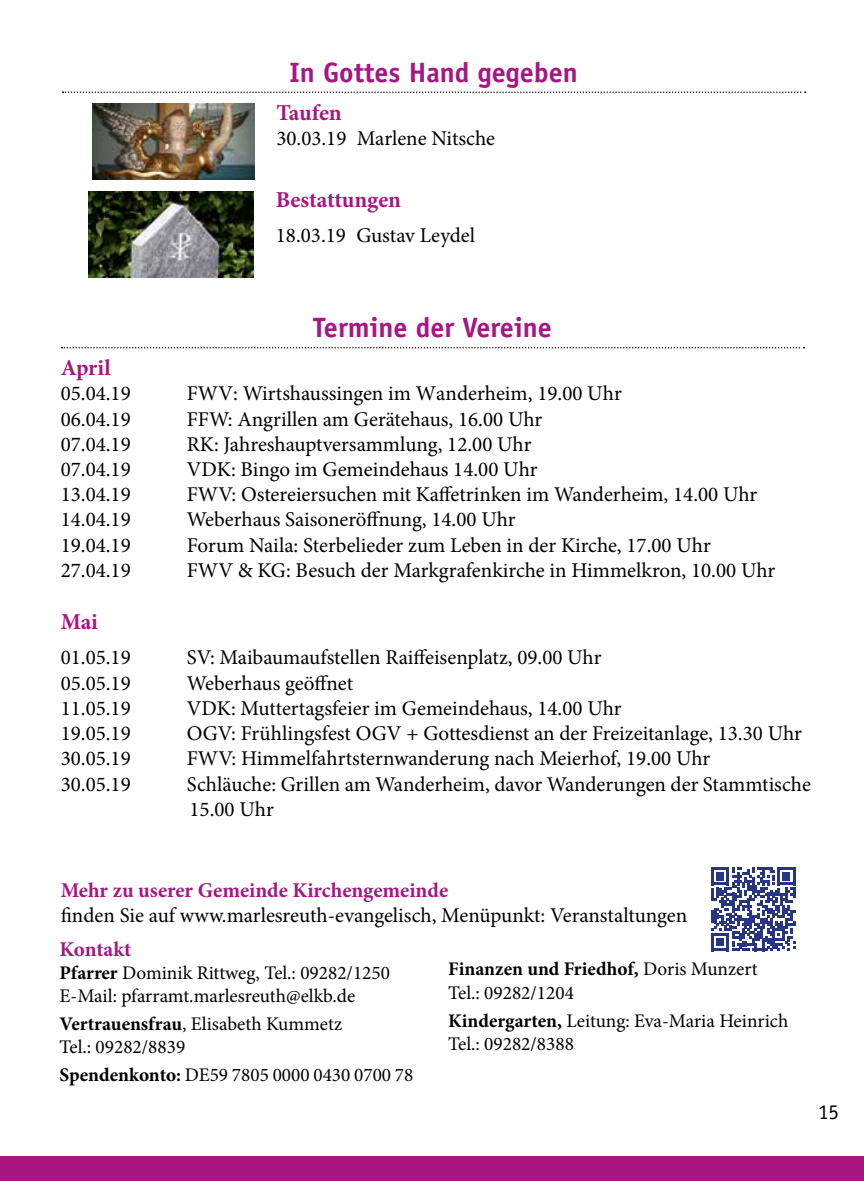
<style>
.page{position:relative;width:864px;height:1181px;background:#fff}
.page>*{position:absolute;margin:0;border:0;box-sizing:border-box;transform-origin:0 0}
.t1{font:700 28px "Officina Sans";color:#a71681}
.t2{font:700 22.75px "Minion Pro";letter-spacing:-.005em;color:#a71681}
.t3{font:21px/25.2px "Minion Pro";color:#000}
.t4{font:700 21px "Minion Pro";color:#a71681}
.t5{font:21px "Officina Sans";color:#000}
.t6{font:19.25px/23.1px "Minion Pro";color:#000}
.s1{font-weight:700}
</style>
<div class="page">
<div style="left:0;top:1156px;width:863px;height:25px;background:#a71681"></div>
<img style="left:89px;top:192px;width:164px;height:85px">
<svg style="left:63px;top:91px;width:742px;height:2px"></svg>
<img style="left:93px;top:103px;width:162px;height:77px">
<svg style="left:61px;top:347px;width:743px;height:1px"></svg>
<svg style="left:711px;top:867px;width:84px;height:84px"></svg>
<h1 class="t1" style="left:289px;top:55px;width:290px">In Gottes Hand gegeben</h1>
<p class="t2" style="left:276px;top:96px;width:67px">Taufen</p>
<p class="t3" style="left:276px;top:126px;width:220px">30.03.19 Marlene Nitsche</p>
<p class="t2" style="left:276px;top:184px;width:127px">Bestattungen</p>
<p class="t3" style="left:276px;top:223px;width:201px">18.03.19 Gustav Leydel</p>
<h1 class="t1" style="left:313px;top:310px;width:240px">Termine der Vereine</h1>
<p class="t2" style="left:61px;top:352px;width:52px">April</p>
<p class="t3" style="left:61px;top:381px;width:72px">05.04.19</p>
<p class="t3" style="left:187px;top:381px;width:436px">FWV: Wirtshaussingen im Wanderheim, 19.00 Uhr</p>
<p class="t3" style="left:61px;top:406px;width:72px">06.04.19</p>
<p class="t3" style="left:187px;top:406px;width:357px">FFW: Angrillen am Gerätehaus, 16.00 Uhr</p>
<p class="t3" style="left:61px;top:431px;width:72px">07.04.19</p>
<p class="t3" style="left:187px;top:431px;width:346px">RK: Jahreshauptversammlung, 12.00 Uhr</p>
<p class="t3" style="left:61px;top:457px;width:72px">07.04.19</p>
<p class="t3" style="left:187px;top:457px;width:352px">VDK: Bingo im Gemeindehaus 14.00 Uhr</p>
<p class="t3" style="left:61px;top:482px;width:72px">13.04.19</p>
<p class="t3" style="left:187px;top:482px;width:572px">FWV: Ostereiersuchen mit Kaffetrinken im Wanderheim, 14.00 Uhr</p>
<p class="t3" style="left:61px;top:507px;width:72px">14.04.19</p>
<p class="t3" style="left:187px;top:507px;width:330px">Weberhaus Saisoneröffnung, 14.00 Uhr</p>
<p class="t3" style="left:61px;top:532px;width:72px">19.04.19</p>
<p class="t3" style="left:187px;top:532px;width:525px">Forum Naila: Sterbelieder zum Leben in der Kirche, 17.00 Uhr</p>
<p class="t3" style="left:61px;top:557px;width:72px">27.04.19</p>
<p class="t3" style="left:187px;top:557px;width:589px">FWV &amp; KG: Besuch der Markgrafenkirche in Himmelkron, 10.00 Uhr</p>
<p class="t2" style="left:61px;top:606px;width:39px">Mai</p>
<p class="t3" style="left:61px;top:645px;width:72px">01.05.19</p>
<p class="t3" style="left:187px;top:645px;width:416px">SV: Maibaumaufstellen Raiffeisenplatz, 09.00 Uhr</p>
<p class="t3" style="left:61px;top:670px;width:72px">05.05.19</p>
<p class="t3" style="left:187px;top:670px;width:168px">Weberhaus geöffnet</p>
<p class="t3" style="left:61px;top:695px;width:72px">11.05.19</p>
<p class="t3" style="left:187px;top:695px;width:436px">VDK: Muttertagsfeier im Gemeindehaus, 14.00 Uhr</p>
<p class="t3" style="left:61px;top:721px;width:72px">19.05.19</p>
<p class="t3" style="left:187px;top:721px;width:616px">OGV: Frühlingsfest OGV + Gottesdienst an der Freizeitanlage, 13.30 Uhr</p>
<p class="t3" style="left:61px;top:746px;width:72px">30.05.19</p>
<p class="t3" style="left:187px;top:746px;width:525px">FWV: Himmelfahrtsternwanderung nach Meierhof, 19.00 Uhr</p>
<p class="t3" style="left:61px;top:771px;width:72px">30.05.19</p>
<p class="t3" style="left:187px;top:771px;width:625px">Schläuche: Grillen am Wanderheim, davor Wanderungen der Stammtische<br>15.00 Uhr</p>
<p class="t4" style="left:61px;top:875px;width:389px">Mehr zu userer Gemeinde Kirchengemeinde</p>
<p class="t3" style="left:61px;top:902px;width:627px">finden Sie auf www.marlesreuth-evangelisch, Menüpunkt: Veranstaltungen</p>
<p class="t4" style="left:60px;top:934px;width:73px">Kontakt</p>
<p class="t6" style="left:60px;top:961px;width:332px"><span class="s1">Pfarrer</span> Dominik Rittweg, Tel.: 09282/1250<br>E-Mail: pfarramt.marlesreuth@elkb.de</p>
<p class="t6" style="left:60px;top:1012px;width:284px"><span class="s1">Vertrauensfrau</span>, Elisabeth Kummetz<br>Tel.: 09282/8839</p>
<p class="t6" style="left:60px;top:1063px;width:355px"><span class="s1">Spendenkonto:</span> DE59 7805 0000 0430 0700 78</p>
<p class="t6" style="left:448px;top:958px;width:311px"><span class="s1">Finanzen und Friedhof,</span> Doris Munzert<br>Tel.: 09282/1204</p>
<p class="t6" style="left:448px;top:1009px;width:341px"><span class="s1">Kindergarten,</span> Leitung: Eva-Maria Heinrich<br>Tel.: 09282/8388</p>
<p class="t5" style="left:817px;top:1099px;width:22px">15</p>
</div>
